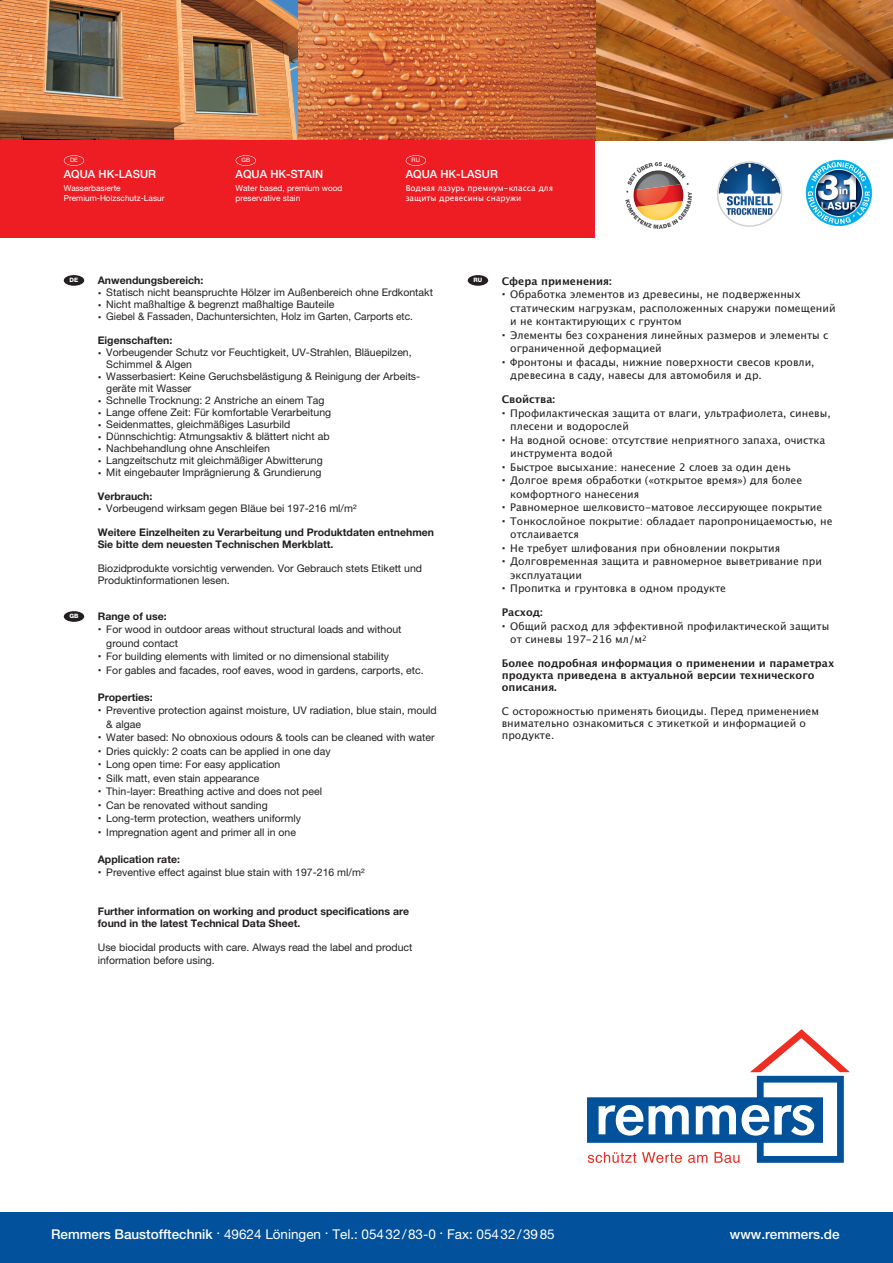
<style>
.page{position:relative;width:893px;height:1263px;background:#fff}
.page>*{position:absolute;margin:0;border:0;box-sizing:border-box;transform-origin:0 0}
.t1{font:13.5px "Helvetica Neue";color:#fff}
.t2{font:500 13.5px "Helvetica Neue";color:#fff}
.t3{font:500 11.25px "Helvetica Neue";color:#fff}
.t4{font:10.5px/12px "Helvetica Neue";color:#231f20}
.t5{font:10.5px/13.5px "Lucida Grande";color:#231f20}
.t6{font:700 10.5px/12px "Helvetica Neue";color:#231f20}
.t7{font:700 10.5px/12px "Lucida Grande";color:#231f20}
.t8{font:8.25px/10.5px "Helvetica Neue";color:#fff}
.t9{font:8.25px/10.5px "Lucida Grande";color:#fff}
.t10{font:800 6px "Helvetica Neue";color:#fff}
.t11{font:6px "Helvetica Neue";color:#fff}
.s1{font-weight:500}
</style>
<div class="page">
<img style="left:0;top:0;width:893px;height:140px">
<div style="left:0;top:1212px;width:893px;height:51px;background:#01519c"></div>
<svg style="left:587px;top:1029px;width:263px;height:134px"></svg>
<div style="left:64px;top:275px;width:20px;height:11px;background:#231f20;border-radius:50%"></div>
<div style="left:64px;top:611px;width:20px;height:11px;background:#231f20;border-radius:50%"></div>
<div style="left:468px;top:275px;width:20px;height:11px;background:#231f20;border-radius:50%"></div>
<div style="left:0;top:140px;width:595px;height:98px;background:#ee1d23"></div>
<svg style="left:625px;top:162px;width:67px;height:67px"></svg>
<div style="left:64px;top:155px;width:20px;height:11px;border:1px solid #fff;border-radius:50%"></div>
<div style="left:236px;top:155px;width:20px;height:11px;border:1px solid #fff;border-radius:50%"></div>
<div style="left:406px;top:155px;width:20px;height:11px;border:1px solid #fff;border-radius:50%"></div>
<img style="left:806px;top:160px;width:66px;height:66px">
<svg style="left:717px;top:161px;width:65px;height:66px"></svg>
<p class="t11" style="left:70px;top:158px;width:9px">DE</p>
<p class="t11" style="left:241px;top:158px;width:10px">GB</p>
<p class="t11" style="left:412px;top:158px;width:10px">RU</p>
<p class="t3" style="left:64px;top:170px;width:94px">AQUA HK-LASUR</p>
<p class="t8" style="left:64px;top:183px;width:102px">Wasserbasierte<br>Premium-Holzschutz-Lasur</p>
<p class="t3" style="left:236px;top:170px;width:89px">AQUA HK-STAIN</p>
<p class="t8" style="left:236px;top:183px;width:108px">Water based, premium wood preservative stain</p>
<p class="t3" style="left:406px;top:170px;width:94px">AQUA HK-LASUR</p>
<p class="t9" style="left:406px;top:183px;width:149px">Водная лазурь премиум-класса для защиты древесины снаружи</p>
<p class="t10" style="left:70px;top:278px;width:10px">DE</p>
<p class="t10" style="left:69px;top:614px;width:10px">GB</p>
<p class="t6" style="left:98px;top:275px;width:107px">Anwendungsbereich:</p>
<p class="t4" style="left:106px;top:287px;width:328px">Statisch nicht beanspruchte Hölzer im Außenbereich ohne Erdkontakt<br>Nicht maßhaltige &amp; begrenzt maßhaltige Bauteile<br>Giebel &amp; Fassaden, Dachuntersichten, Holz im Garten, Carports etc.</p>
<p class="t6" style="left:98px;top:335px;width:76px">Eigenschaften:</p>
<p class="t4" style="left:106px;top:347px;width:315px">Vorbeugender Schutz vor Feuchtigkeit, UV-Strahlen, Bläuepilzen, Schimmel &amp; Algen<br>Wasserbasiert: Keine Geruchsbelästigung &amp; Reinigung der Arbeits&shy;geräte mit Wasser<br>Schnelle Trocknung: 2 Anstriche an einem Tag<br>Lange offene Zeit: Für komfortable Verarbeitung<br>Seidenmattes, gleichmäßiges Lasurbild<br>Dünnschichtig: Atmungsaktiv &amp; blättert nicht ab<br>Nachbehandlung ohne Anschleifen<br>Langzeitschutz mit gleichmäßiger Abwitterung<br>Mit eingebauter Imprägnierung &amp; Grundierung</p>
<p class="t6" style="left:98px;top:491px;width:56px">Verbrauch:</p>
<p class="t4" style="left:106px;top:503px;width:252px">Vorbeugend wirksam gegen Bläue bei 197-216 ml/m²</p>
<p class="t6" style="left:98px;top:527px;width:338px">Weitere Einzelheiten zu Verarbeitung und Produktdaten entnehmen<br>Sie bitte dem neuesten Technischen Merkblatt.</p>
<p class="t4" style="left:98px;top:563px;width:326px">Biozidprodukte vorsichtig verwenden. Vor Gebrauch stets Etikett und<br>Produktinformationen lesen.</p>
<p class="t6" style="left:98px;top:611px;width:70px">Range of use:</p>
<p class="t4" style="left:106px;top:624px;width:319px;line-height:13.5px">For wood in outdoor areas without structural loads and without ground contact<br>For building elements with limited or no dimensional stability<br>For gables and facades, roof eaves, wood in gardens, carports, etc.</p>
<p class="t6" style="left:98px;top:692px;width:57px">Properties:</p>
<p class="t4" style="left:106px;top:705px;width:332px;line-height:13.5px">Preventive protection against moisture, UV radiation, blue stain, mould &amp; algae<br>Water based: No obnoxious odours &amp; tools can be cleaned with water Dries quickly: 2 coats can be applied in one day<br>Long open time: For easy application<br>Silk matt, even stain appearance<br>Thin-layer: Breathing active and does not peel<br>Can be renovated without sanding<br>Long-term protection, weathers uniformly<br>Impregnation agent and primer all in one</p>
<p class="t6" style="left:98px;top:854px;width:84px">Application rate:</p>
<p class="t4" style="left:106px;top:868px;width:260px">Preventive effect against blue stain with 197-216 ml/m²</p>
<p class="t6" style="left:98px;top:907px;width:313px">Further information on working and product specifications are found in the latest Technical Data Sheet.</p>
<p class="t4" style="left:98px;top:943px;width:316px">Use biocidal products with care. Always read the label and product information before using.</p>
<p class="t10" style="left:474px;top:278px;width:10px">RU</p>
<p class="t7" style="left:502px;top:275px;width:112px">Сфера применения:</p>
<p class="t5" style="left:510px;top:288px;width:327px">Обработка элементов из древесины, не подверженных статическим нагрузкам, расположенных снаружи помещений и не контактирующих с грунтом<br>Элементы без сохранения линейных размеров и элементы с ограниченной деформацией<br>Фронтоны и фасады, нижние поверхности свесов кровли, древесина в саду, навесы для автомобиля и др.</p>
<p class="t7" style="left:502px;top:393px;width:55px">Свойства:</p>
<p class="t5" style="left:510px;top:406px;width:324px">Профилактическая защита от влаги, ультрафиолета, синевы, плесени и водорослей<br>На водной основе: отсутствие неприятного запаха, очистка инструмента водой<br>Быстрое высыхание: нанесение 2 слоев за один день<br>Долгое время обработки («открытое время») для более комфортного нанесения<br>Равномерное шелковисто-матовое лессирующее покрытие Тонкослойное покрытие: обладает паропроницаемостью, не отслаивается<br>Не требует шлифования при обновлении покрытия Долговременная защита и равномерное выветривание при эксплуатации<br>Пропитка и грунтовка в одном продукте</p>
<p class="t7" style="left:502px;top:606px;width:43px">Расход:</p>
<p class="t5" style="left:510px;top:619px;width:321px">Общий расход для эффективной профилактической защиты от синевы 197-216 мл/м<sup>2</sup></p>
<p class="t7" style="left:502px;top:657px;width:334px">Более подробная информация о применении и параметрах продукта приведена в актуальной версии технического описания.</p>
<p class="t5" style="left:502px;top:705px;width:319px;line-height:12px">С осторожностью применять биоциды. Перед применением внимательно ознакомиться с этикеткой и информацией о продукте.</p>
<p class="t1" style="left:51px;top:1229px;width:505px"><span class="s1">Remmers Baustofftechnik</span> . 49624 Löningen . Tel.: 05432/83-0 . Fax: 05432/3985</p>
<p class="t2" style="left:730px;top:1229px;width:111px">www.remmers.de</p>
</div>
